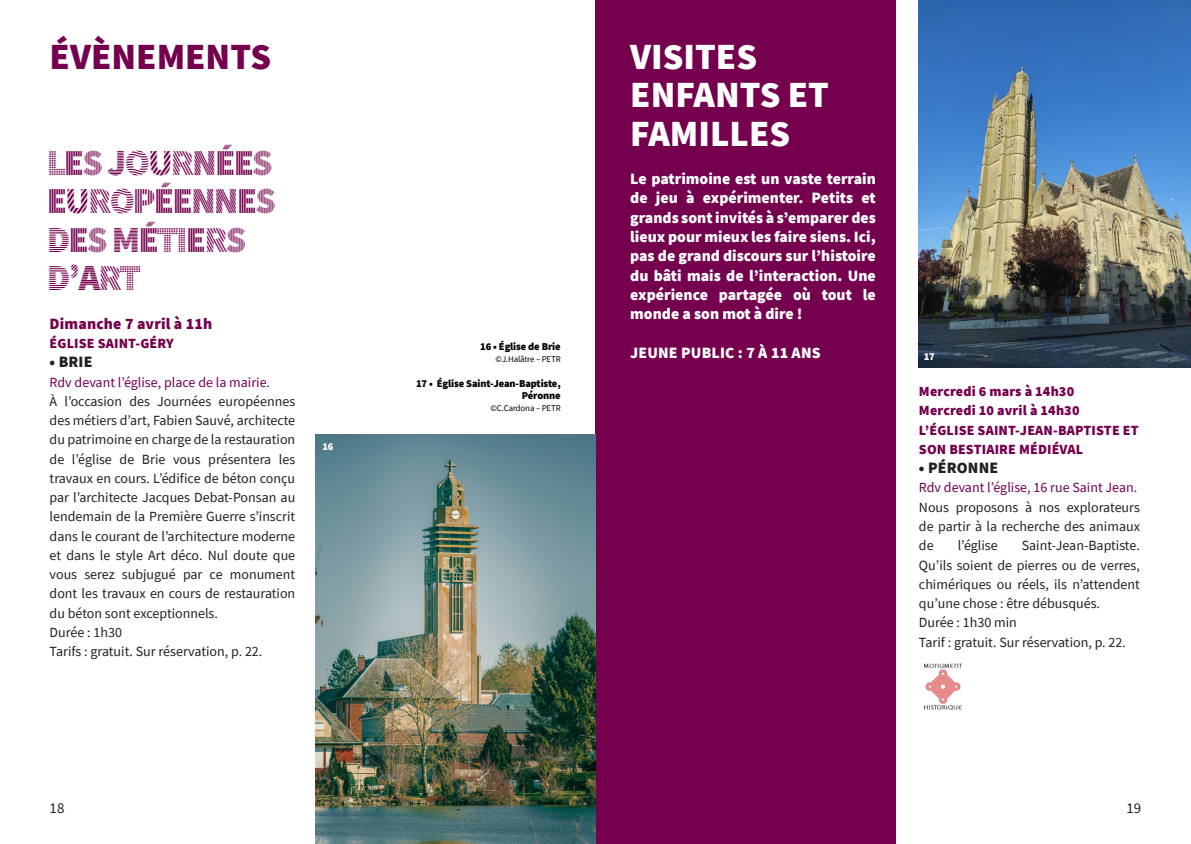
<style>
.page{position:relative;width:1191px;height:844px;background:#fff}
.page>*{position:absolute;margin:0;border:0;box-sizing:border-box;transform-origin:0 0}
.TITRE_NIVEAU_2{font:900 36.75px/38.5px "Source Sans Pro DISPLAYV2";letter-spacing:-.05em;color:#74004e}
.TITRE_NIVEAU_1{font:900 36.75px/38.5px "Source Sans Pro";color:#fff}
.TITRE_NIVEAU_1-2{font:900 36.75px "Source Sans Pro";color:#74004e}
.DATES{font:900 15.75px/19.2px "Source Sans Pro";color:#fff;text-align:justify}
.SOUS_TITRE{font:900 15.75px "Source Sans Pro";letter-spacing:.01em;color:#fff}
.SOUS_TITRE-2{font:900 15.75px "Source Sans Pro";letter-spacing:.01em;color:#74004e}
.SOUS_TITRE-3{font:900 15.75px "Source Sans Pro";letter-spacing:.01em;color:#231f20}
.t1{font:14.88px "Source Sans Pro";color:#231f20}
.LIEU{font:14px/19.2px "Source Sans Pro";color:#231f20;text-align:justify}
.SOUS_TITRE-4{font:900 14px/19.2px "Source Sans Pro";letter-spacing:.01em;color:#74004e}
.LIEU-2{font:14px "Source Sans Pro";color:#74004e}
.CREDITS{font:900 10.5px "Source Sans Pro";letter-spacing:-.01em;color:#000}
.LEGENDE___TEXTE_PETIT{font:900 10.5px "Source Sans Pro";color:#fff}
.CREDITS-2{font:8.75px "Source Sans Pro";letter-spacing:-.01em;color:#000}
</style>
<div class="page">
<div style="left:595px;top:0;width:300px;height:843px;background:#74004e"></div>
<img style="left:924px;top:663px;width:38px;height:47px">
<img style="left:919px;top:0;width:272px;height:367px">
<img style="left:315px;top:434px;width:280px;height:409px">
<p class="TITRE_NIVEAU_1-2" style="left:50px;top:31px;width:223px">ÉVÈNEMENTS</p>
<p class="TITRE_NIVEAU_1" style="left:630px;top:36px;width:128px">VISITES</p>
<p class="TITRE_NIVEAU_1" style="left:630px;top:75px;width:200px">ENFANTS ET<br>FAMILLES</p>
<p class="DATES" style="left:630px;top:169px;width:247px">Le patrimoine est un vaste terrain de jeu à expérimenter. Petits et grands sont invités à s’emparer des lieux pour mieux les faire siens. Ici, pas de grand discours sur l’histoire du bâti mais de l’interaction. Une expérience partagée où tout le monde a son mot à dire !</p>
<p class="SOUS_TITRE" style="left:630px;top:341px;width:192px">JEUNE PUBLIC : 7 À 11 ANS</p>
<p class="TITRE_NIVEAU_2" style="left:47px;top:144px;width:231px">LES JOURNÉES<br>EUROPÉENNES<br>DES MÉTIERS<br>D’ART</p>
<p class="SOUS_TITRE-2" style="left:50px;top:312px;width:164px">Dimanche 7 avril à 11h</p>
<p class="SOUS_TITRE-4" style="left:50px;top:333px;width:126px">ÉGLISE SAINT-GÉRY</p>
<p class="SOUS_TITRE-3" style="left:50px;top:351px;width:44px">• BRIE</p>
<p class="LIEU-2" style="left:50px;top:373px;width:222px">Rdv devant l’église, place de la mairie.</p>
<p class="LIEU" style="left:50px;top:391px;width:247px">À l’occasion des Journées européennes des métiers d’art, Fabien Sauvé, architecte du patrimoine en charge de la restauration de l’église de Brie vous présentera les travaux en cours. L’édifice de béton conçu par l’architecte Jacques Debat-Ponsan au lendemain de la Première Guerre s’inscrit dans le courant de l’architecture moderne et dans le style Art déco. Nul doute que vous serez subjugué par ce monument dont les travaux en cours de restauration du béton sont exceptionnels.</p>
<p class="LIEU" style="left:50px;top:622px;width:74px">Durée : 1h30</p>
<p class="LIEU" style="left:50px;top:641px;width:214px">Tarifs : gratuit. Sur réservation, p. 22.</p>
<p class="CREDITS" style="left:480px;top:339px;width:82px">16 • Église de Brie</p>
<p class="CREDITS-2" style="left:495px;top:354px;width:67px">©J.Halâtre – PETR</p>
<p class="CREDITS" style="left:416px;top:376px;width:146px">17 • Église Saint-Jean-Baptiste,</p>
<p class="CREDITS" style="left:522px;top:388px;width:40px">Péronne</p>
<p class="CREDITS-2" style="left:490px;top:403px;width:72px">©C.Cardona – PETR</p>
<p class="LEGENDE___TEXTE_PETIT" style="left:322px;top:439px;width:13px">16</p>
<p class="LEGENDE___TEXTE_PETIT" style="left:923px;top:349px;width:13px">17</p>
<p class="SOUS_TITRE-4" style="left:919px;top:381px;width:157px">Mercredi 6 mars à 14h30</p>
<p class="SOUS_TITRE-4" style="left:919px;top:401px;width:162px">Mercredi 10 avril à 14h30</p>
<p class="SOUS_TITRE-4" style="left:919px;top:420px;width:221px">L’ÉGLISE SAINT-JEAN-BAPTISTE ET<br>SON BESTIAIRE MÉDIÉVAL</p>
<p class="SOUS_TITRE-3" style="left:919px;top:457px;width:81px">• PÉRONNE</p>
<p class="LIEU-2" style="left:919px;top:479px;width:220px">Rdv devant l’église, 16 rue Saint Jean.</p>
<p class="LIEU" style="left:919px;top:497px;width:222px">Nous proposons à nos explorateurs de partir à la recherche des animaux de</p>
<p class="LIEU" style="left:957px;top:535px;width:41px">l’église</p>
<p class="LIEU" style="left:919px;top:535px;width:222px;text-indent:103px">Saint-Jean-Baptiste.<br>Qu’ils soient de pierres ou de verres, chimériques ou réels, ils n’attendent qu’une chose : être débusqués.</p>
<p class="LIEU" style="left:919px;top:612px;width:99px">Durée : 1h30 min</p>
<p class="LIEU" style="left:919px;top:632px;width:208px">Tarif : gratuit. Sur réservation, p. 22.</p>
<p class="t1" style="left:50px;top:797px;width:16px">18</p>
<p class="t1" style="left:1126px;top:797px;width:16px">19</p>
</div>
